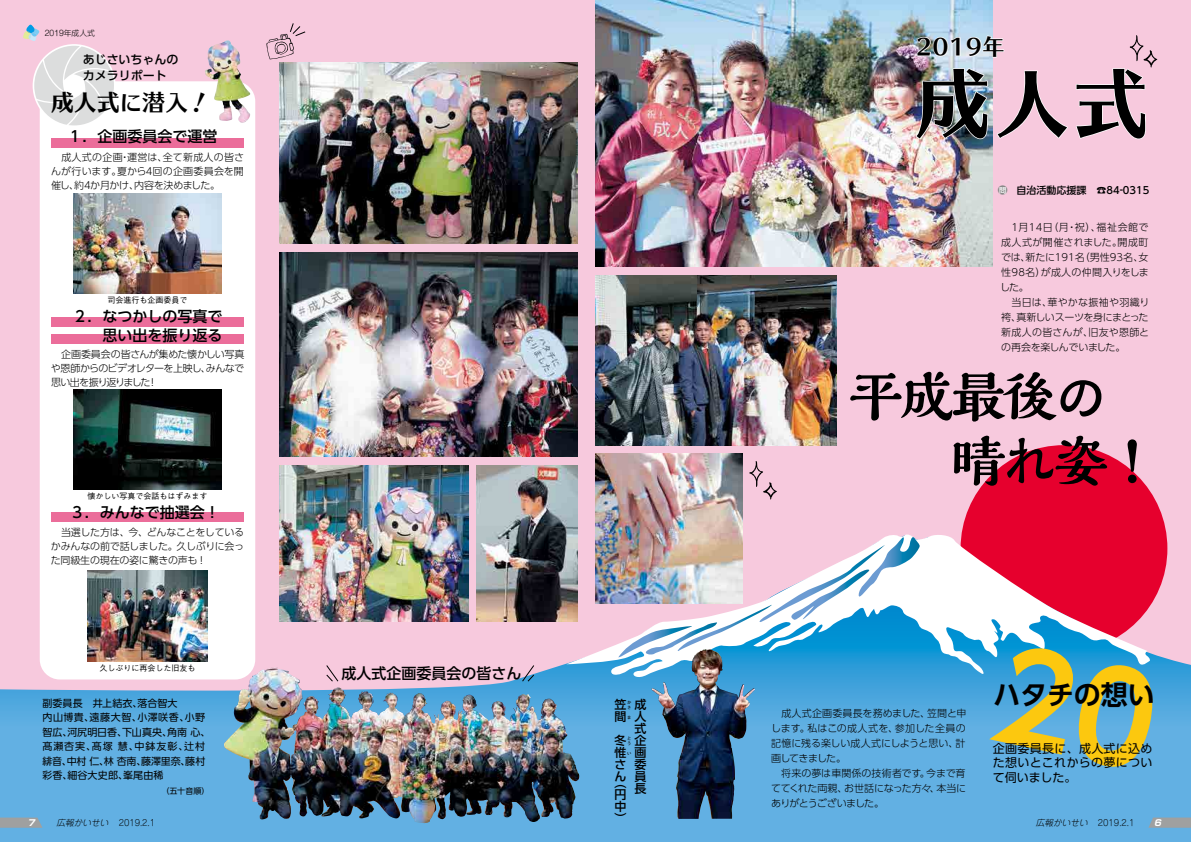
<style>
.page{position:relative;width:1191px;height:842px;background:#f7c9dd}
.page>*{position:absolute;margin:0;border:0;box-sizing:border-box;transform-origin:0 0}
.t1{font:75px "UD Typos 515 Std";color:#000}
.t2{font:800 54px/64.8px "Kaimin Tu Std";letter-spacing:-.05em;color:#000;text-align:right}
.t3{font:700 27px "UD Shin Go Pr 6 N De";letter-spacing:-.005em;color:#000}
.t4{font:22.8px "UD Typos 515 Std";color:#000}
.t5{font:22px "UD Typos 515 Std";color:#000}
.t6{font:500 15px/19.1px "UD Shin Go Pr 6 N";color:#000;text-align:right}
.t7{font:12px/14.4px "UD Shin Go Pr 6 N";letter-spacing:.03em;color:#000;text-align:justify}
.t8{font:500 12px/12px "UD Shin Go Pr 6 N";color:#000;text-align:justify}
.t9{font:300 10px/14px "UD Shin Go Pr 6 N";letter-spacing:-.02em;color:#000;text-align:justify}
.t10{font:300 10px/15px "UD Shin Go Pr 6 N";letter-spacing:.005em;color:#000}
.t11{font:10px/14.5px "UD Shin Go Pr 6 N";letter-spacing:.015em;color:#000}
.t12{font:500 10px "UD Shin Go Pr 6 N";color:#000}
.t13{font:300 8.6px "Jun 101 Pro";letter-spacing:-.01em;color:#000}
.t14{font:italic 700 8.6px "Shin Go Pr 6 N";color:#fff}
.t15{font:500 8px "Gothic BBB Pr 6 N";color:#000}
.t16{font:8px "UD Shin Go Pr 6 N";color:#000}
.t17{font:300 7.8px "Shin M Go Pr 6 N";color:#000}
.t18{font:700 4.3px/5.1px "Futo Go B101 Pr 6 N";color:#000}
.s1{font-size:10.5px;color:#898989}
.s2{font-size:7.3px;color:#fff}
.s3{font-style:italic}
</style>
<div class="page">
<div style="left:960px;top:445px;width:207px;height:207px;background:#e6002d;border-radius:50%"></div>
<img style="left:0;top:535px;width:1191px;height:307px">
<svg style="left:566px;top:533px;width:584px;height:147px"></svg>
<svg style="left:615px;top:533px;width:304px;height:127px"></svg>
<svg style="left:1148px;top:817px;width:43px;height:11px"></svg>
<svg style="left:0;top:817px;width:42px;height:11px"></svg>
<img style="left:595px;top:0;width:397px;height:266px">
<img style="left:595px;top:275px;width:241px;height:170px">
<img style="left:595px;top:453px;width:148px;height:151px">
<img style="left:280px;top:253px;width:297px;height:204px">
<div style="left:40px;top:81px;width:215px;height:598px;background:#fff;border-radius:20px"></div>
<img style="left:280px;top:465px;width:188px;height:156px">
<img style="left:477px;top:465px;width:100px;height:156px">
<div style="left:51px;top:138px;width:193px;height:9px;background:#eb6d9a"></div>
<div style="left:51px;top:512px;width:193px;height:10px;background:#eb6d9a"></div>
<img style="left:651px;top:649px;width:54px;height:159px">
<svg style="left:23px;top:25px;width:91px;height:100px"></svg>
<img style="left:74px;top:194px;width:147px;height:99px">
<div style="left:51px;top:317px;width:193px;height:10px;background:#eb6d9a"></div>
<div style="left:51px;top:334px;width:193px;height:10px;background:#eb6d9a"></div>
<img style="left:74px;top:390px;width:147px;height:99px">
<img style="left:88px;top:570px;width:119px;height:91px">
<img style="left:280px;top:62px;width:297px;height:182px">
<img style="left:223px;top:667px;width:78px;height:152px">
<img style="left:205px;top:41px;width:20px;height:61px">
<svg style="left:325px;top:664px;width:14px;height:19px"></svg>
<svg style="left:521px;top:664px;width:14px;height:19px"></svg>
<img style="left:914px;top:34px;width:243px;height:107px">
<svg style="left:749px;top:461px;width:28px;height:39px"></svg>
<svg style="left:266px;top:23px;width:40px;height:36px"></svg>
<svg style="left:989px;top:640px;width:171px;height:133px;background:#50a9de"></svg>
<p class="t17" style="left:45px;top:26px;width:52px">2019年成人式</p>
<p class="t8" style="left:83px;top:52px;width:97px;line-height:15.3px">あじさいちゃんのカメラリポート</p>
<h3 class="t4" style="left:51px;top:83px;width:161px">成人式に潜入！</h3>
<h3 class="t6" style="left:67px;top:127px;width:152px">１．企画委員会で運営</h3>
<p class="t9" style="left:51px;top:150px;width:195px">　成人式の企画・運営は、全て新成人の皆さんが行います。夏から４回の企画委員会を開催し、約４か月かけ、内容を決めました。</p>
<p class="t15" style="left:107px;top:294px;width:81px">司会進行も企画委員で</p>
<h3 class="t6" style="left:72px;top:306px;width:151px">２．なつかしの写真で思い出を振り返る</h3>
<p class="t9" style="left:51px;top:346px;width:195px">　企画委員会の皆さんが集めた懐かしい写真や恩師からのビデオレターを上映し、みんなで思い出を振り返りました！</p>
<p class="t15" style="left:87px;top:490px;width:121px">懐かしい写真で会話もはずみます</p>
<h3 class="t6" style="left:70px;top:502px;width:152px">３．みんなで抽選会！</h3>
<p class="t9" style="left:51px;top:524px;width:195px">　当選した方は、今、どんなことをしているかみんなの前で話しました。久しぶりに会った同級生の現在の姿に驚きの声も！</p>
<h3 class="t5" style="left:915px;top:28px;width:90px">2019年</h3>
<h1 class="t1" style="left:915px;top:40px;width:234px">成人式</h1>
<p class="t12" style="left:997px;top:182px;width:153px"><span class="s1">●</span><span class="s2">問</span> 自治活動応援課　☎84-0315</p>
<p class="t10" style="left:1000px;top:219px;width:151px">　１月14日（月・祝）、福祉会館で成人式が開催されました。開成町では、新たに191名（男性93名、女性98名）が成人の仲間入りをしました。<br>　当日は、華やかな振袖や羽織り袴、真新しいスーツを身にまとった新成人の皆さんが、旧友や恩師との再会を楽しんでいました。</p>
<h2 class="t2" style="left:848px;top:361px;width:312px">平成最後の　晴れ姿！</h2>
<p class="t15" style="left:99px;top:662px;width:97px">久しぶりに再会した旧友も</p>
<h3 class="t6" style="left:341px;top:663px;width:181px">成人式企画委員会の皆さん</h3>
<h3 class="t3" style="left:993px;top:672px;width:163px">ハタチの想い</h3>
<p class="t11" style="left:42px;top:696px;width:169px">副委員長　井上結衣、落合智大<br>内山博貴、遠藤大智、小澤咲香、小野智広、河尻明日香、下山真央、角南 心、髙瀬杏実、髙塚 慧、中鉢友彰、辻村緋音、中村 仁、林 杏南、藤澤里奈、藤村彩香、細谷大史郎、峯尾由稀</p>
<p class="t16" style="left:161px;top:784px;width:49px">（五十音順）</p>
<p class="t8" style="left:614px;top:698px;width:13px">笠間</p>
<p class="t8" style="left:634px;top:698px;width:13px">成人式企画委員長</p>
<p class="t18" style="left:627px;top:699px;width:5px">かさ</p>
<p class="t18" style="left:627px;top:714px;width:5px">ま</p>
<p class="t18" style="left:627px;top:736px;width:5px">とう</p>
<p class="t18" style="left:627px;top:751px;width:5px">い</p>
<p class="t9" style="left:771px;top:705px;width:197px;line-height:15px;text-align:left">　成人式企画委員長を務めました、笠間と申します。私はこの成人式を、参加した全員の記憶に残る楽しい成人式にしようと思い、計画してきました。<br>　将来の夢は車関係の技術者です。今まで育ててくれた両親、お世話になった方々、本当にありがとうございました。</p>
<p class="t8" style="left:614px;top:734px;width:13px">冬惟さん</p>
<p class="t8" style="left:614px;top:776px;width:13px">（円中）</p>
<p class="t7" style="left:992px;top:741px;width:161px">企画委員長に、成人式に込めた想いとこれからの夢について伺いました。</p>
<p class="t14" style="left:28px;top:816px;width:11px">7</p>
<p class="t13" style="left:56px;top:816px;width:100px"><span class="s3">広報かいせい</span> 2019.2.1</p>
<p class="t13" style="left:1036px;top:816px;width:100px"><span class="s3">広報かいせい</span> 2019.2.1</p>
<p class="t14" style="left:1154px;top:816px;width:11px">6</p>
</div>
